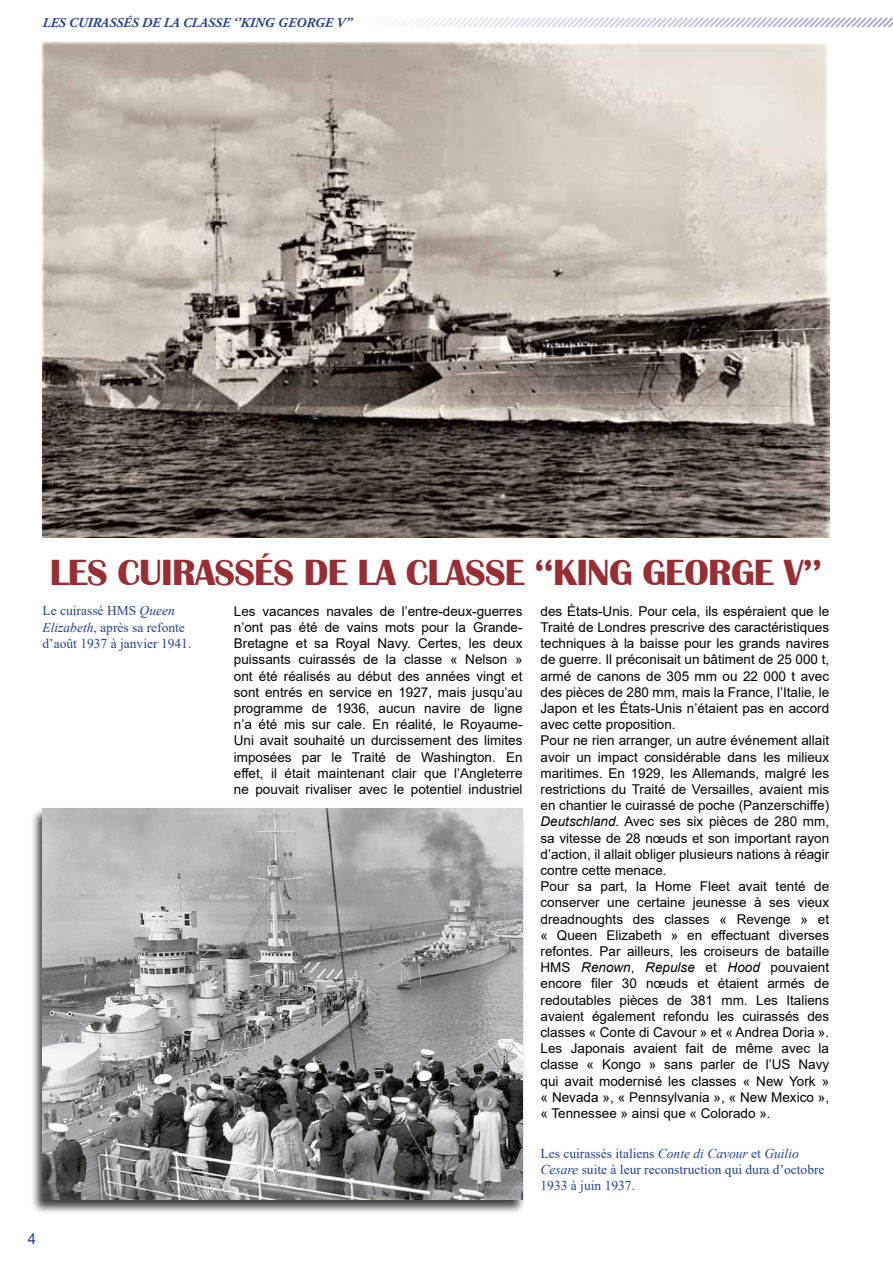
<style>
.page{position:relative;width:893px;height:1263px;background:#fff}
.page>*{position:absolute;margin:0;border:0;box-sizing:border-box;transform-origin:0 0}
.t1{font:700 37.5px "Britannic";letter-spacing:-.02em;color:#982e34}
.t2{font:15px "Arial";color:#25408f}
.t3{font:13.5px/16.2px "Arial";color:#000;text-align:justify}
.t4{font:13.5px/16.2px "Times New Roman";color:#25408f}
.t5{font:italic 700 13.5px "Adobe Garamond Pro";color:#25408f}
.s1{font-style:italic}
</style>
<div class="page">
<svg style="left:401px;top:17px;width:492px;height:11px"></svg>
<img style="left:43px;top:43px;width:786px;height:494px">
<div style="left:30px;top:807px;width:496px;height:407px;background:#000;opacity:.75"></div>
<img style="left:43px;top:808px;width:479px;height:391px">
<p class="t5" style="left:43px;top:15px;width:311px">LES CUIRASSÉS DE LA CLASSE ‘’KING GEORGE V’’</p>
<h1 class="t1" style="left:50px;top:551px;width:774px">LES CUIRASSÉS DE LA CLASSE ‘‘KING GEORGE V’’</h1>
<p class="t4" style="left:43px;top:602px;width:150px">Le cuirassé HMS <span class="s1">Queen<br>Elizabeth</span>, après sa refonte d’août 1937 à janvier 1941.</p>
<p class="t2" style="left:28px;top:1228px;width:10px">4</p>
<p class="t3" style="left:234px;top:603px;width:290px">Les vacances navales de l’entre-deux-guerres n’ont pas été de vains mots pour la Grande-Bretagne et sa Royal Navy. Certes, les deux puissants cuirassés de la classe « Nelson » ont été réalisés au début des années vingt et sont entrés en service en 1927, mais jusqu’au programme de 1936, aucun navire de ligne n’a été mis sur cale. En réalité, le Royaume-Uni avait souhaité un durcissement des limites imposées par le Traité de Washington. En effet, il était maintenant clair que l’Angleterre ne pouvait rivaliser avec le potentiel industriel</p>
<p class="t3" style="left:540px;top:603px;width:290px;text-align:left">des États-Unis. Pour cela, ils espéraient que le Traité de Londres prescrive des caractéristiques techniques à la baisse pour les grands navires de guerre. Il préconisait un bâtiment de 25 000 t, armé de canons de 305 mm ou 22 000 t avec des pièces de 280 mm, mais la France, l’Italie, le Japon et les États-Unis n’étaient pas en accord avec cette proposition.<br>Pour ne rien arranger, un autre événement allait avoir un impact considérable dans les milieux maritimes. En 1929, les Allemands, malgré les restrictions du Traité de Versailles, avaient mis en chantier le cuirassé de poche (Panzerschiffe)<br><span class="s1">Deutschland</span>. Avec ses six pièces de 280 mm, sa vitesse de 28 nœuds et son important rayon d’action, il allait obliger plusieurs nations à réagir contre cette menace.<br>Pour sa part, la Home Fleet avait tenté de conserver une certaine jeunesse à ses vieux dreadnoughts des classes « Revenge » et « Queen Elizabeth » en effectuant diverses refontes. Par ailleurs, les croiseurs de bataille HMS <span class="s1">Renown</span>, <span class="s1">Repulse</span> et <span class="s1">Hood</span> pouvaient encore filer 30 nœuds et étaient armés de redoutables pièces de 381 mm. Les Italiens avaient également refondu les cuirassés des classes « Conte di Cavour » et « Andrea Doria ».<br>Les Japonais avaient fait de même avec la classe « Kongo » sans parler de l’US Navy qui avait modernisé les classes « New York » « Nevada », « Pennsylvania », « New Mexico », « Tennessee » ainsi que « Colorado ».</p>
<p class="t4" style="left:540px;top:1144px;width:286px">Les cuirassés italiens <span class="s1">Conte di Cavour</span> et <span class="s1">Guilio<br>Cesare</span> suite à leur reconstruction qui dura d’octobre<br>1933 à juin 1937.</p>
</div>
